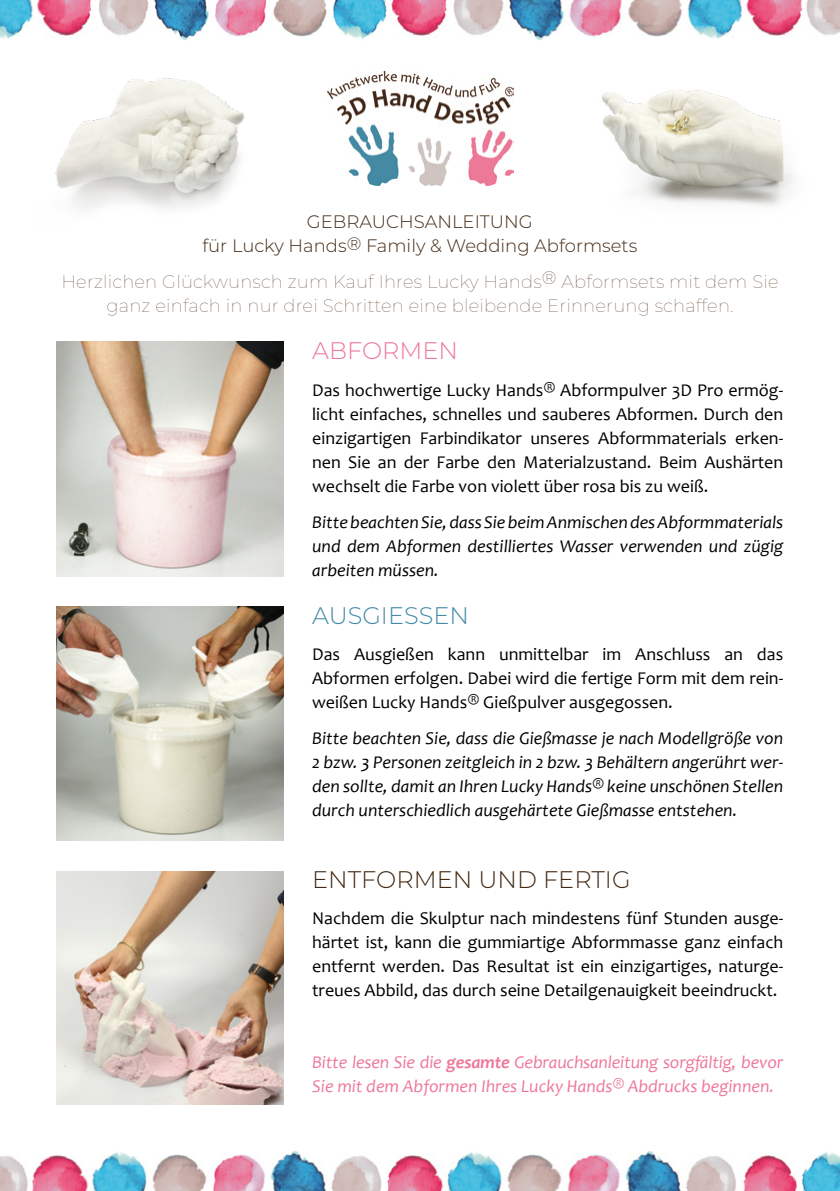
<style>
.page{position:relative;width:840px;height:1191px;background:#fff}
.page>*{position:absolute;margin:0;border:0;box-sizing:border-box;transform-origin:0 0}
.t1{font:300 24px "Montserrat";color:#442a14}
.t2{font:300 24px "Montserrat";color:#438ba8}
.t3{font:300 24px "Montserrat";color:#ee7899}
.t4{font:18px/24px "Candara";color:#000;text-align:justify}
.t5{font:italic 18px/24px "Candara";color:#000;text-align:justify}
.t6{font:100 18px/24px "Montserrat";letter-spacing:.01em;color:#624732;text-align:center}
.t7{font:italic 18px/24px "Candara";letter-spacing:-.01em;color:#ee7899}
.t8{font:300 18px/24px "Montserrat";color:#442a14;text-align:center}
.s1{font-weight:700}
</style>
<div class="page">
<img style="left:327px;top:71px;width:186px;height:114px">
<img style="left:57px;top:342px;width:226px;height:234px">
<img style="left:57px;top:607px;width:226px;height:233px">
<img style="left:57px;top:871px;width:226px;height:233px">
<img style="left:55px;top:78px;width:190px;height:131px">
<img style="left:602px;top:90px;width:191px;height:116px">
<img style="left:0;top:0;width:65px;height:39px">
<img style="left:65px;top:0;width:382px;height:40px">
<img style="left:453px;top:0;width:386px;height:40px">
<img style="left:768px;top:1152px;width:71px;height:39px">
<img style="left:387px;top:1151px;width:381px;height:40px">
<img style="left:0;top:1151px;width:382px;height:40px">
<p class="t8" style="left:202px;top:209px;width:436px">GEBRAUCHSANLEITUNG<br>für Lucky Hands® Family &amp; Wedding Abformsets</p>
<p class="t6" style="left:61px;top:269px;width:718px">Herzlichen Glückwunsch zum Kauf Ihres Lucky Hands® Abformsets mit dem Sie ganz einfach in nur drei Schritten eine bleibende Erinnerung schaffen.</p>
<h1 class="t3" style="left:312px;top:334px;width:147px">ABFORMEN</h1>
<p class="t4" style="left:312px;top:378px;width:472px">Das hochwertige Lucky Hands® Abformpulver 3D Pro ermög&shy;licht einfaches, schnelles und sauberes Abformen. Durch den einzigartigen Farbindikator unseres Abformmaterials erken&shy;nen Sie an der Farbe den Materialzustand. Beim Aushärten wechselt die Farbe von violett über rosa bis zu weiß.</p>
<p class="t5" style="left:312px;top:510px;width:472px">Bitte beachten Sie, dass Sie beim Anmischen des Abformmaterials und dem Abformen destilliertes Wasser verwenden und zügig arbeiten müssen.</p>
<h1 class="t2" style="left:312px;top:599px;width:158px">AUSGIESSEN</h1>
<p class="t4" style="left:312px;top:642px;width:472px">Das Ausgießen kann unmittelbar im Anschluss an das Abformen erfolgen. Dabei wird die fertige Form mit dem rein&shy;weißen Lucky Hands® Gießpulver ausgegossen.</p>
<p class="t5" style="left:312px;top:726px;width:472px">Bitte beachten Sie, dass die Gießmasse je nach Modellgröße von 2 bzw. 3 Personen zeitgleich in 2 bzw. 3 Behältern angerührt wer&shy;den sollte, damit an Ihren Lucky Hands® keine unschönen Stellen durch unterschiedlich ausgehärtete Gießmasse entstehen.</p>
<h1 class="t1" style="left:312px;top:863px;width:320px">ENTFORMEN UND FERTIG</h1>
<p class="t4" style="left:312px;top:906px;width:472px">Nachdem die Skulptur nach mindestens fünf Stunden ausge&shy;härtet ist, kann die gummiartige Abformmasse ganz einfach entfernt werden. Das Resultat ist ein einzigartiges, naturge&shy;treues Abbild, das durch seine Detailgenauigkeit beeindruckt.</p>
<p class="t7" style="left:312px;top:1050px;width:472px">Bitte lesen Sie die <span class="s1">gesamte</span> Gebrauchsanleitung sorgfältig, bevor<br>Sie mit dem Abformen Ihres Lucky Hands® Abdrucks beginnen.</p>
</div>
